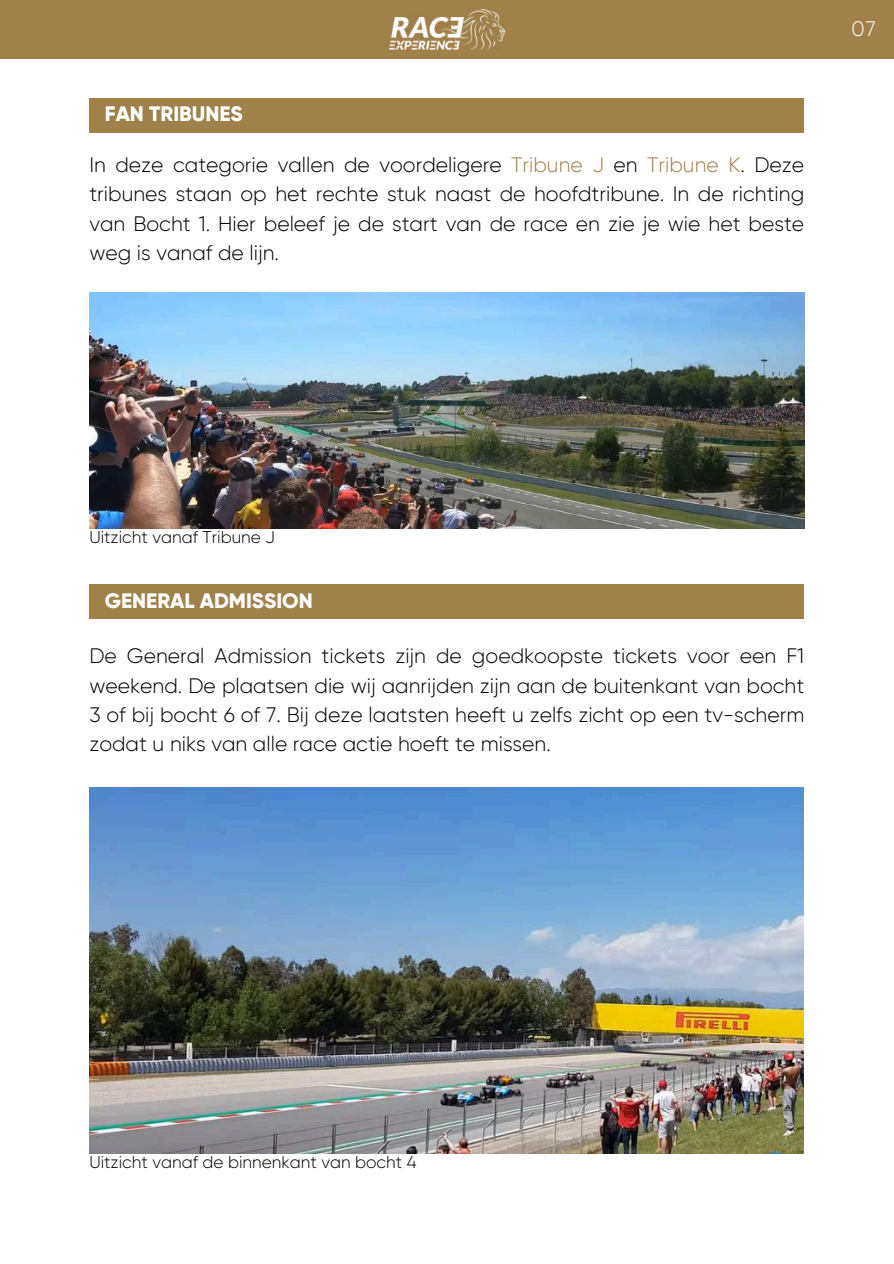
<style>
.page{position:relative;width:894px;height:1264px;background:#fff}
.page>*{position:absolute;margin:0;border:0;box-sizing:border-box;transform-origin:0 0}
.t1{font:300 21px/29.2px "Gilroy";color:#000;text-align:justify}
.t2{font:800 21px "Gilroy";color:#fff}
.t3{font:300 21px "Gilroy";color:#fff}
.t4{font:300 17.1px "Gilroy";color:#000}
.s1{color:#a0814a}
</style>
<div class="page">
<div style="left:0;top:0;width:893px;height:59px;background:#a0814a"></div>
<img style="left:389px;top:9px;width:115px;height:41px">
<div style="left:89px;top:98px;width:715px;height:35px;background:#a0814a"></div>
<div style="left:89px;top:584px;width:715px;height:35px;background:#a0814a"></div>
<img style="left:89px;top:293px;width:714px;height:236px">
<img style="left:89px;top:787px;width:714px;height:366px">
<p class="t2" style="left:105px;top:101px;width:139px">FAN TRIBUNES</p>
<p class="t1" style="left:89px;top:150px;width:716px">In deze categorie vallen de voordeligere <span class="s1">Tribune J</span> en <span class="s1">Tribune K</span>. Deze tribunes staan op het rechte stuk naast de hoofdtribune. In de richting van Bocht 1. Hier beleef je de start van de race en zie je wie het beste weg is vanaf de lijn.</p>
<p class="t3" style="left:851px;top:16px;width:26px">07</p>
<p class="t4" style="left:89px;top:527px;width:187px">Uitzicht vanaf Tribune J</p>
<p class="t2" style="left:105px;top:587px;width:209px">GENERAL ADMISSION</p>
<p class="t1" style="left:89px;top:641px;width:716px">De General Admission tickets zijn de goedkoopste tickets voor een F1 weekend. De plaatsen die wij aanrijden zijn aan de buitenkant van bocht 3 of bij bocht 6 of 7. Bij deze laatsten heeft u zelfs zicht op een tv-scherm zodat u niks van alle race actie hoeft te missen.</p>
<p class="t4" style="left:89px;top:1152px;width:328px">Uitzicht vanaf de binnenkant van bocht 4</p>
</div>
